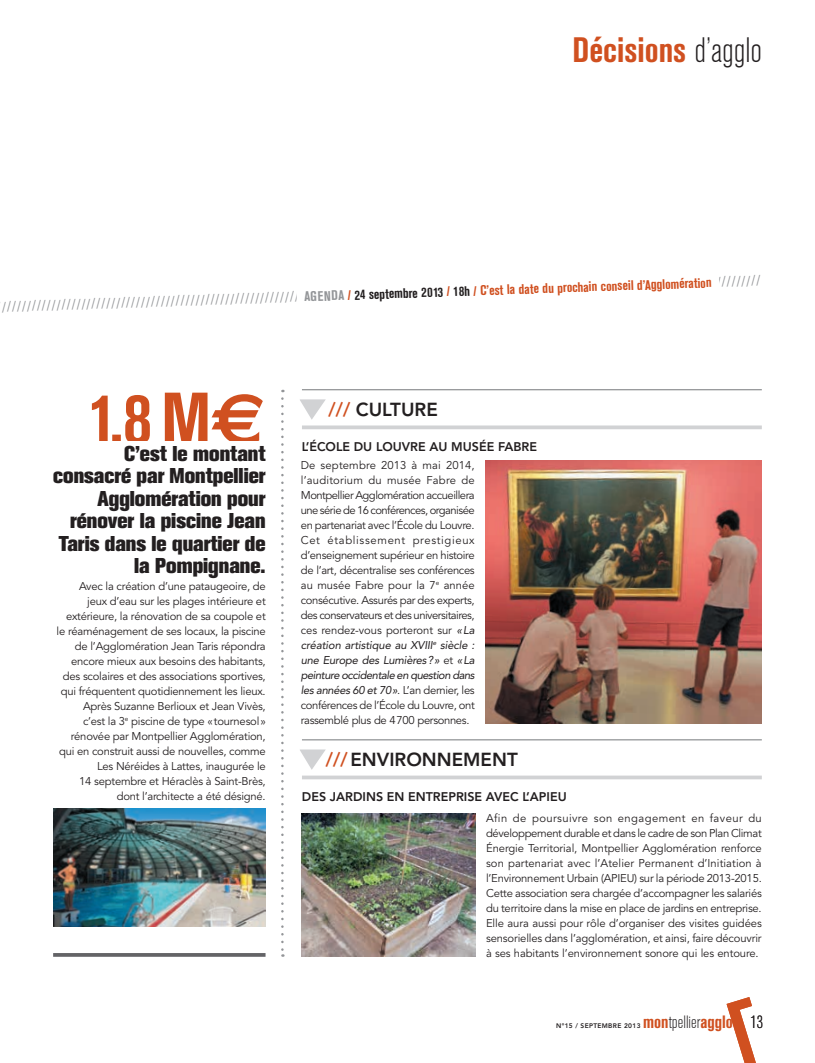
<style>
.page{position:relative;width:815px;height:1063px;background:#fff}
.page>*{position:absolute;margin:0;border:0;box-sizing:border-box;transform-origin:0 0}
.t1{font:700 condensed 72.75px "Akzidenz Grotesk BE";color:#d05020}
.t2{font:700 condensed 35px "Akzidenz Grotesk BE";color:#d05020}
.t3{font:800 21.25px/22.5px "Akzidenz Grotesk BE";color:#231f20;text-align:right;scale:.95 1}
.t4{font:800 18.75px "Avenir";color:#231f20}
.t5{font:300 condensed 17.75px "Akzidenz Grotesk BE";color:#231f20}
.t6{font:15px "Minion Pro";color:#939598}
.t7{font:700 condensed 13.75px "Akzidenz Grotesk BE";color:#d05020}
.t8{font:800 12.5px "Avenir";color:#231f20}
.texte_courant{font:11.25px/15px "Avenir";letter-spacing:-.02em;color:#231f20;text-align:justify}
.t9{font:800 6.62px "Avenir";letter-spacing:.05em;color:#231f20}
.s1{font-weight:300;color:#231f20}
.s2{color:#939598}
.s3{color:#231f20}
.s4{font-family:"Euro Sans";font-stretch:normal}
.s5{color:#d05020}
.s6{font-style:italic}
.s7{font-weight:700;color:#d05020}
</style>
<div class="page">
<svg style="left:727px;top:997px;width:29px;height:66px"></svg>
<svg style="left:281px;top:399px;width:3px;height:558px"></svg>
<svg style="left:300px;top:399px;width:26px;height:21px"></svg>
<hr style="left:302px;top:389px;width:460px;height:1px;background:#76787b">
<svg style="left:302px;top:425px;width:460px;height:4px;fill:#d1d2d4"></svg>
<svg style="left:300px;top:749px;width:26px;height:21px"></svg>
<hr style="left:302px;top:740px;width:460px;height:1px;background:#76787b">
<hr style="left:302px;top:776px;width:460px;height:3px;background:#d1d2d4">
<svg style="left:53px;top:953px;width:213px;height:4px"></svg>
<img style="left:301px;top:813px;width:174px;height:144px">
<img style="left:485px;top:460px;width:277px;height:264px">
<img style="left:53px;top:809px;width:213px;height:117px">
<h2 class="t2" style="left:573px;top:30px;width:191px">Décisions <span class="s1">d’agglo</span></h2>
<h3 class="t6" style="left:1px;top:297px;width:761px;rotate:-2deg">/////////////////////////////////////////////////////////////////////////////////////////////////////////////////////////////////////////////////////////</h3>
<p class="t7" style="left:304px;top:289px;width:409px;rotate:-2deg"><span class="s2">AGENDA</span> / <span class="s3">24 septembre 2013</span> / <span class="s3">18h</span> / C’est la date du prochain conseil d’Agglomération</p>
<p class="t1" style="left:88px;top:377px;width:179px">1,8M<span class="s4">s</span></p>
<p class="t3" style="left:53px;top:442px;width:225px">C’est le montant consacré par Montpellier<br>Agglomération pour rénover la piscine Jean<br>Taris dans le quartier de la Pompignane.</p>
<p class="texte_courant" style="left:57px;top:579px;width:211px;text-align:right">Avec la création d’une pataugeoire, de jeux d’eau sur les plages intérieure et extérieure, la rénovation de sa coupole et le réaménagement de ses locaux, la piscine de l’Agglomération Jean Taris répondra encore mieux aux besoins des habitants, des scolaires et des associations sportives, qui fréquentent quotidiennement les lieux.<br>Après Suzanne Berlioux et Jean Vivès,<br>c’est la 3<sup>e</sup> piscine de type «tournesol» rénovée par Montpellier Agglomération, qui en construit aussi de nouvelles, comme Les Néréides à Lattes, inaugurée le<br>14 septembre et Héraclès à Saint-Brès, dont l’architecte a été désigné.</p>
<p class="t4" style="left:328px;top:398px;width:111px"><span class="s5">///</span> CULTURE</p>
<p class="t8" style="left:302px;top:439px;width:237px">L’ÉCOLE DU LOUVRE AU MUSÉE FABRE</p>
<p class="texte_courant" style="left:301px;top:458px;width:175px">De septembre 2013 à mai 2014, l’auditorium du musée Fabre de Montpellier Agglomération accueillera une série de 16 conférences, organisée en partenariat avec l’École du Louvre.<br>Cet établissement prestigieux d’enseignement supérieur en histoire de l’art, décentralise ses conférences au musée Fabre pour la 7<sup>e</sup> année consécutive. Assurés par des experts, des conservateurs et des universitaires, ces rendez-vous porteront sur <span class="s6">«La création artistique au XVIII</span><sup>e</sup> <span class="s6">siècle : une Europe des Lumières?»</span> et <span class="s6">«La peinture occidentale en question dans les années 60 et 70»</span>. L’an dernier, les conférences de l’École du Louvre, ont rassemblé plus de 4700 personnes.</p>
<p class="t4" style="left:326px;top:749px;width:194px"><span class="s5">///</span> ENVIRONNEMENT</p>
<p class="t8" style="left:302px;top:789px;width:266px">DES JARDINS EN ENTREPRISE AVEC L’APIEU</p>
<p class="texte_courant" style="left:486px;top:811px;width:277px">Afin de poursuivre son engagement en faveur du développement durable et dans le cadre de son Plan Climat Énergie Territorial, Montpellier Agglomération renforce son partenariat avec l’Atelier Permanent d’Initiation à l’Environnement Urbain (APIEU) sur la période 2013-2015.<br>Cette association sera chargée d’accompagner les salariés du territoire dans la mise en place de jardins en entreprise.<br>Elle aura aussi pour rôle d’organiser des visites guidées sensorielles dans l’agglomération, et ainsi, faire découvrir à ses habitants l’environnement sonore qui les entoure.</p>
<p class="t9" style="left:556px;top:1021px;width:86px">N°15 / SEPTEMBRE 2013</p>
<h3 class="t5" style="left:643px;top:1012px;width:121px"><span class="s7">mon</span>tpellier<span class="s7">agglo</span> 13</h3>
</div>
